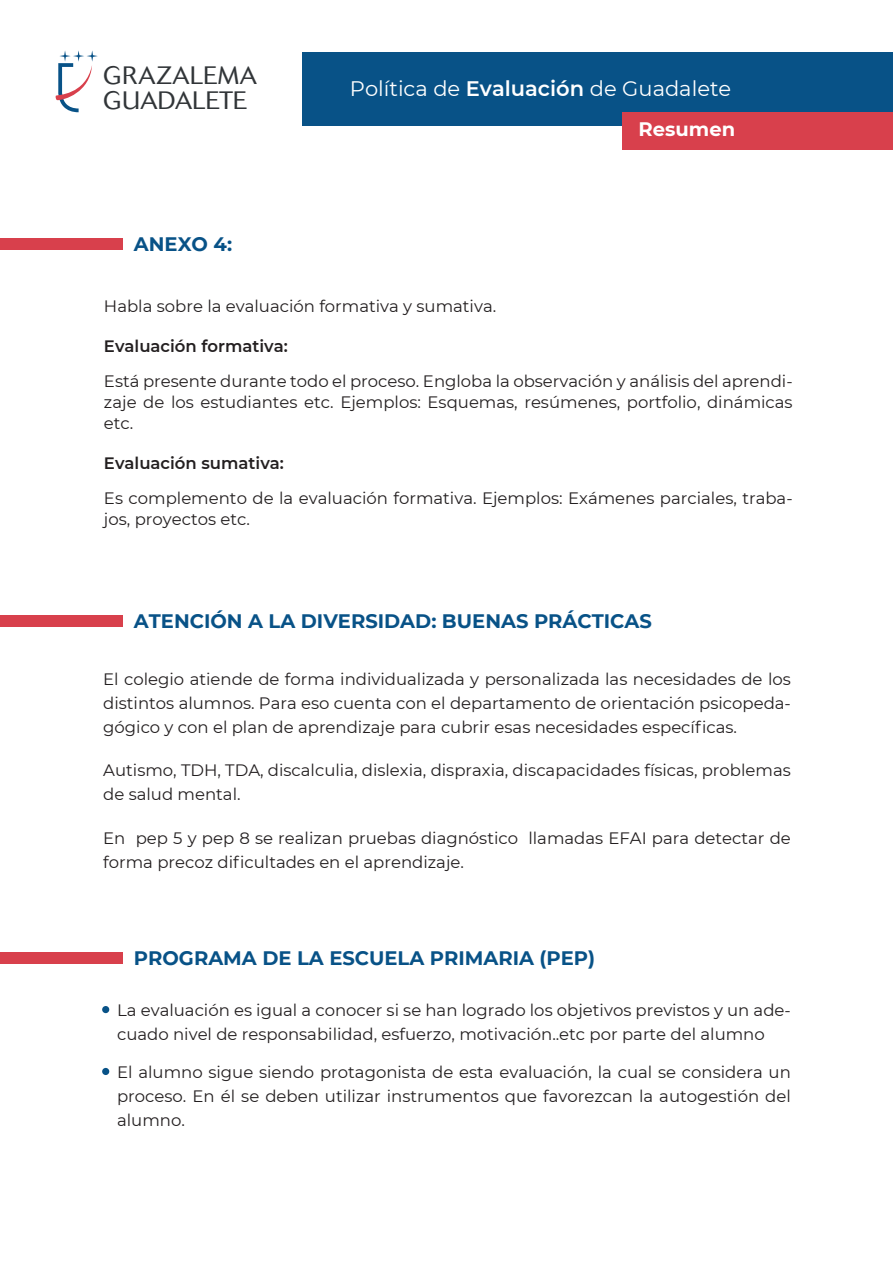
<style>
.page{position:relative;width:893px;height:1263px;background:#fff}
.page>*{position:absolute;margin:0;border:0;box-sizing:border-box;transform-origin:0 0}
.t1{font:300 24.9px/24.9px "Cosmos";letter-spacing:.01em;color:#313538}
.t2{font:21px "Montserrat";color:#fff}
.t3{font:700 19.5px "Montserrat";color:#085287}
.t4{font:700 19.5px "Montserrat";color:#fff}
.t5{font:16.5px/24px "Montserrat";color:#231f20}
.t6{font:600 16.5px "Montserrat";color:#231f20}
.s1{font-weight:600}
</style>
<div class="page">
<div style="left:302px;top:52px;width:591px;height:74px;background:#085287"></div>
<svg style="left:55px;top:50px;width:43px;height:62px"></svg>
<div style="left:623px;top:112px;width:270px;height:38px;background:#d8404c"></div>
<div style="left:0;top:238px;width:122px;height:11px;background:#d8404c"></div>
<div style="left:0;top:615px;width:122px;height:12px;background:#d8404c"></div>
<div style="left:0;top:953px;width:122px;height:11px;background:#d8404c"></div>
<div style="left:102px;top:1006px;width:7px;height:7px;background:#085287;border-radius:50%"></div>
<div style="left:102px;top:1068px;width:7px;height:7px;background:#085287;border-radius:50%"></div>
<h1 class="t1" style="left:103px;top:63px;width:155px">GRAZALEMA<br>GUADALETE</h1>
<p class="t3" style="left:134px;top:230px;width:100px">ANEXO 4:</p>
<p class="t2" style="left:350px;top:74px;width:383px">Política de <span class="s1">Evaluación</span> de Guadalete</p>
<p class="t4" style="left:639px;top:115px;width:98px">Resumen</p>
<p class="t5" style="left:104px;top:293px;width:394px">Habla sobre la evaluación formativa y sumativa.</p>
<p class="t6" style="left:104px;top:335px;width:185px">Evaluación formativa:</p>
<p class="t5" style="left:104px;top:370px;width:690px;line-height:21px;text-align:justify">Está presente durante todo el proceso. Engloba la observación y análisis del aprendi&shy;zaje de los estudiantes etc. Ejemplos: Esquemas, resúmenes, portfolio, dinámicas etc.</p>
<p class="t6" style="left:104px;top:452px;width:181px">Evaluación sumativa:</p>
<p class="t5" style="left:104px;top:487px;width:690px;line-height:21px">Es complemento de la evaluación formativa. Ejemplos: Exámenes parciales, traba&shy;jos, proyectos etc.</p>
<p class="t3" style="left:134px;top:607px;width:519px">ATENCIÓN A LA DIVERSIDAD: BUENAS PRÁCTICAS</p>
<p class="t5" style="left:103px;top:666px;width:689px;text-align:justify">El colegio atiende de forma individualizada y personalizada las necesidades de los distintos alumnos. Para eso cuenta con el departamento de orientación psicopeda&shy;gógico y con el plan de aprendizaje para cubrir esas necesidades específicas.</p>
<p class="t5" style="left:103px;top:758px;width:689px">Autismo, TDH, TDA, discalculia, dislexia, dispraxia, discapacidades físicas, problemas de salud mental.</p>
<p class="t5" style="left:103px;top:825px;width:689px">En pep 5 y pep 8 se realizan pruebas diagnóstico llamadas EFAI para detectar de forma precoz dificultades en el aprendizaje.</p>
<p class="t3" style="left:134px;top:944px;width:463px">PROGRAMA DE LA ESCUELA PRIMARIA (PEP)</p>
<p class="t5" style="left:117px;top:997px;width:675px">La evaluación es igual a conocer si se han logrado los objetivos previstos y un ade&shy;cuado nivel de responsabilidad, esfuerzo, motivación..etc por parte del alumno</p>
<p class="t5" style="left:117px;top:1059px;width:675px;text-align:justify">El alumno sigue siendo protagonista de esta evaluación, la cual se considera un proceso. En él se deben utilizar instrumentos que favorezcan la autogestión del alumno.</p>
</div>
